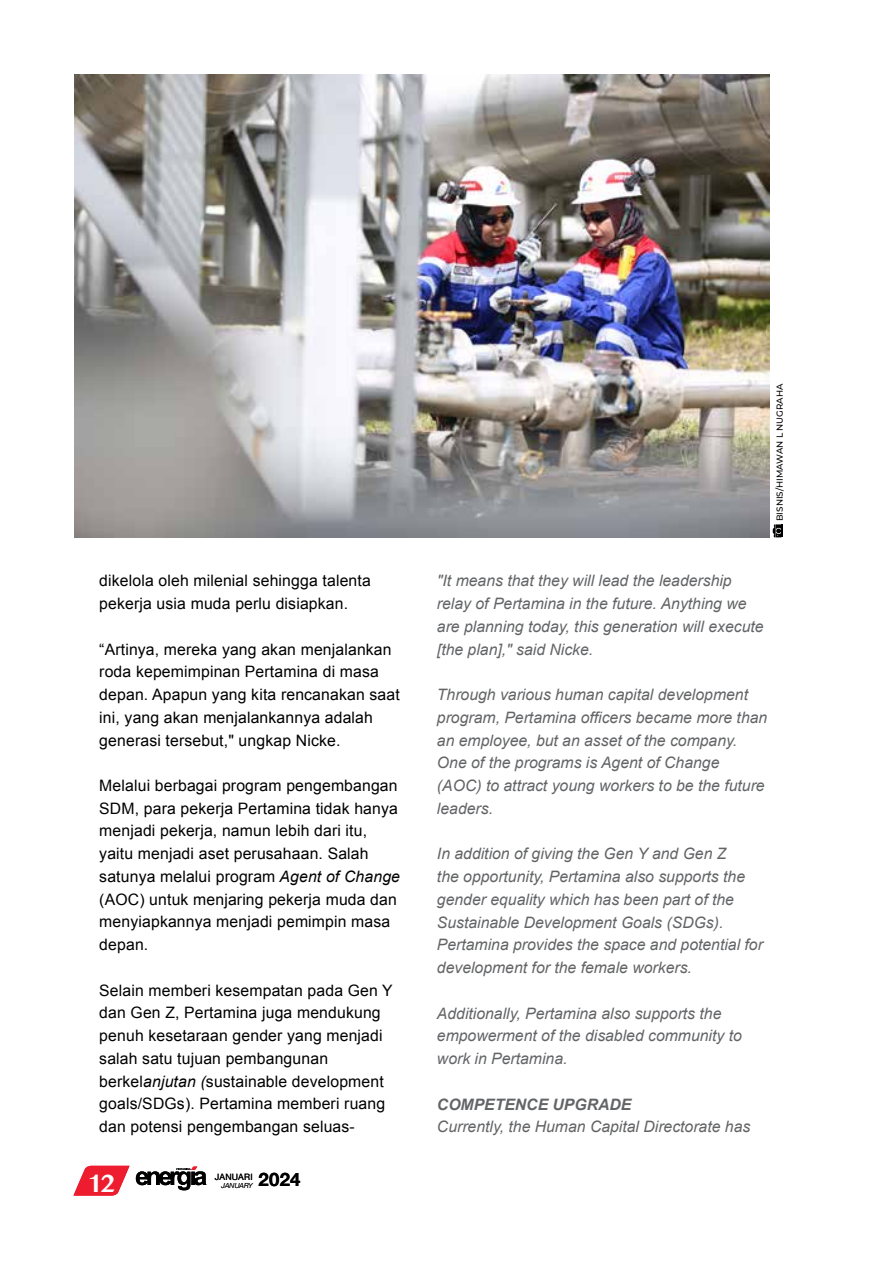
<style>
.page{position:relative;width:869px;height:1265px;background:#fff}
.page>*{position:absolute;margin:0;border:0;box-sizing:border-box;transform-origin:0 0}
.t1{font:700 26.25px "Myanmar MN";color:#fff}
.t2{font:700 18.55px "Helvetica Neue";color:#000}
.t3{font:15.75px/22.8px "Arial";letter-spacing:.01em;color:#000}
.t4{font:italic 15.75px/22.8px "Arial";color:#636466}
.t5{font:italic 700 15.75px "Arial";color:#636466}
.t6{font:500 8.75px "Montserrat";color:#000}
.t7{font:8.75px "Helvetica Neue";letter-spacing:.025em;color:#000}
.t8{font:italic 300 7px "Helvetica Neue";letter-spacing:.01em;color:#000}
.s1{font-style:italic}
</style>
<div class="page">
<svg style="left:772px;top:524px;width:10px;height:13px"></svg>
<img style="left:74px;top:74px;width:695px;height:463px">
<svg style="left:73px;top:1166px;width:56px;height:30px"></svg>
<svg style="left:136px;top:1166px;width:70px;height:24px"></svg>
<p class="t3" style="left:99px;top:570px;width:273px">dikelola oleh milenial sehingga talenta pekerja usia muda perlu disiapkan.</p>
<p class="t3" style="left:99px;top:638px;width:302px">“Artinya, mereka yang akan menjalankan roda kepemimpinan Pertamina di masa depan. Apapun yang kita rencanakan saat ini, yang akan menjalankannya adalah generasi tersebut," ungkap Nicke.</p>
<p class="t3" style="left:99px;top:774px;width:302px">Melalui berbagai program pengembangan SDM, para pekerja Pertamina tidak hanya menjadi pekerja, namun lebih dari itu, yaitu menjadi aset perusahaan. Salah satunya melalui program <span class="s1">Agent of Change </span>(AOC) untuk menjaring pekerja muda dan menyiapkannya menjadi pemimpin masa depan.</p>
<p class="t3" style="left:99px;top:979px;width:295px">Selain memberi kesempatan pada Gen Y dan Gen Z, Pertamina juga mendukung penuh kesetaraan gender yang menjadi salah satu tujuan pembangunan berkel<span class="s1">anjutan (</span>sustainable development goals/SDGs). Pertamina memberi ruang dan potensi pengembangan seluas-</p>
<h1 class="t1" style="left:88px;top:1167px;width:28px">12</h1>
<p class="t7" style="left:215px;top:1171px;width:39px">JANUARI</p>
<p class="t8" style="left:221px;top:1180px;width:33px">JANUARY</p>
<p class="t2" style="left:258px;top:1165px;width:44px">2024</p>
<p class="t6" style="left:773px;top:521px;width:139px;rotate:-90deg">BISNIS/HIMAWAN L NUGRAHA</p>
<p class="t4" style="left:437px;top:570px;width:328px">"It means that they will lead the leadership relay of Pertamina in the future. Anything we are planning today, this generation will execute [the plan]," said Nicke.</p>
<p class="t4" style="left:437px;top:683px;width:331px">Through various human capital development program, Pertamina officers became more than an employee, but an asset of the company.<br>One of the programs is Agent of Change (AOC) to attract young workers to be the future leaders.</p>
<p class="t4" style="left:437px;top:843px;width:327px">In addition of giving the Gen Y and Gen Z<br>the opportunity, Pertamina also supports the gender equality which has been part of the Sustainable Development Goals (SDGs).<br>Pertamina provides the space and potential for development for the female workers.</p>
<p class="t4" style="left:437px;top:1002px;width:306px">Additionally, Pertamina also supports the empowerment of the disabled community to work in Pertamina.</p>
<p class="t5" style="left:437px;top:1094px;width:196px">COMPETENCE UPGRADE</p>
<p class="t4" style="left:437px;top:1116px;width:315px">Currently, the Human Capital Directorate has</p>
</div>
